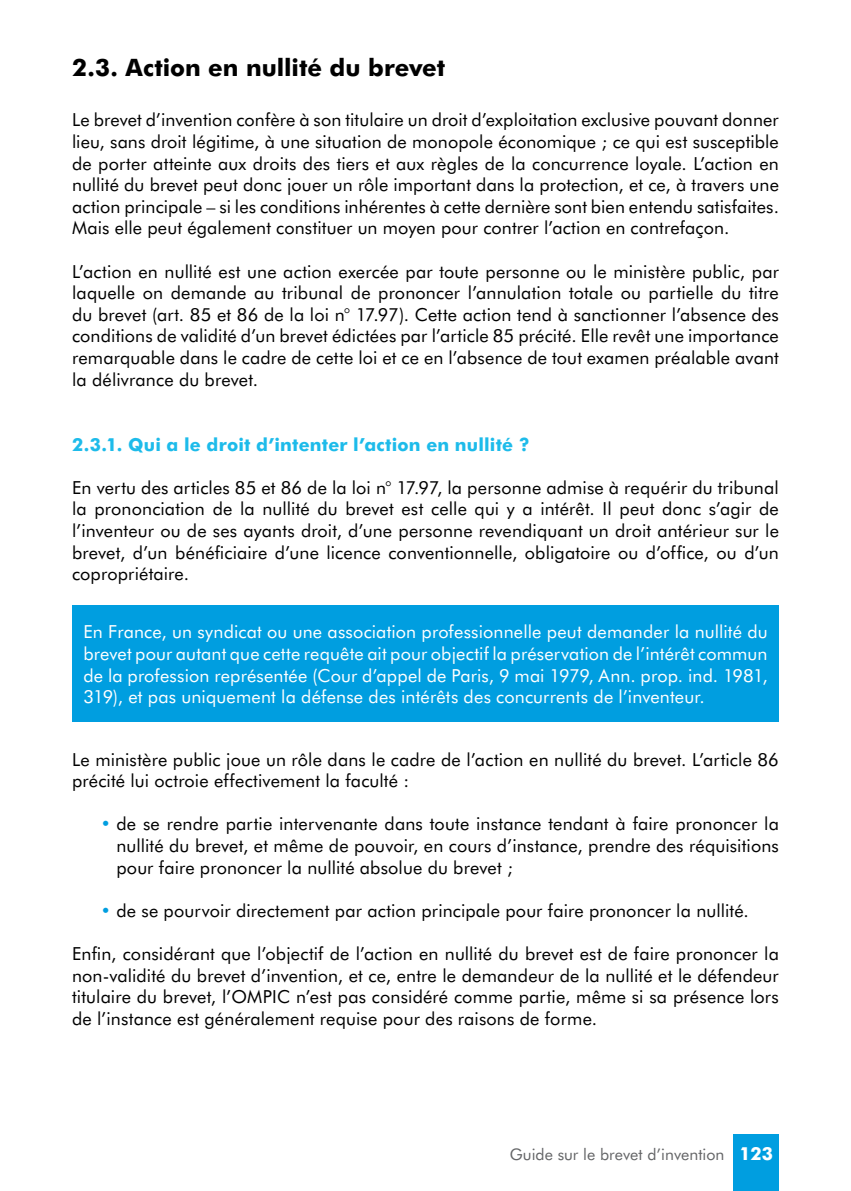
<style>
.page{position:relative;width:851px;height:1191px;background:#fff}
.page>*{position:absolute;margin:0;border:0;box-sizing:border-box;transform-origin:0 0}
.t1{font:700 24px "Futura BT";color:#000}
.t2{font:18px/21.6px "Futura BT";letter-spacing:.01em;color:#000;text-align:justify}
.t3{font:18px/21.6px "Futura BT";letter-spacing:.01em;color:#fff;text-align:justify}
.t4{font:700 18px "Futura BT";letter-spacing:.01em;color:#1dbbea}
.t5{font:16px "Futura BT";color:#646567}
.s1{color:#009ee0}
.s2{font-weight:700;font-size:18px;color:#fff}
</style>
<div class="page">
<div style="left:733px;top:1134px;width:45px;height:57px;background:#009ee0"></div>
<div style="left:72px;top:605px;width:706px;height:117px;background:#009ee0"></div>
<p class="t1" style="left:72px;top:53px;width:375px">2.3. Action en nullité du brevet</p>
<p class="t2" style="left:72px;top:109px;width:708px">Le brevet d’invention confère à son titulaire un droit d’exploitation exclusive pouvant donner lieu, sans droit légitime, à une situation de monopole économique ; ce qui est susceptible de porter atteinte aux droits des tiers et aux règles de la concurrence loyale. L’action en nullité du brevet peut donc jouer un rôle important dans la protection, et ce, à travers une action principale – si les conditions inhérentes à cette dernière sont bien entendu satisfaites.<br>Mais elle peut également constituer un moyen pour contrer l’action en contrefaçon.</p>
<p class="t2" style="left:72px;top:260px;width:708px">L’action en nullité est une action exercée par toute personne ou le ministère public, par laquelle on demande au tribunal de prononcer l’annulation totale ou partielle du titre du brevet (art. 85 et 86 de la loi n° 17.97). Cette action tend à sanctionner l’absence des conditions de validité d’un brevet édictées par l’article 85 précité. Elle revêt une importance remarquable dans le cadre de cette loi et ce en l’absence de tout examen préalable avant la délivrance du brevet.</p>
<p class="t4" style="left:72px;top:433px;width:459px">2.3.1. Qui a le droit d’intenter l’action en nullité ?</p>
<p class="t2" style="left:72px;top:476px;width:708px">En vertu des articles 85 et 86 de la loi n° 17.97, la personne admise à requérir du tribunal la prononciation de la nullité du brevet est celle qui y a intérêt. Il peut donc s’agir de l’inventeur ou de ses ayants droit, d’une personne revendiquant un droit antérieur sur le brevet, d’un bénéficiaire d’une licence conventionnelle, obligatoire ou d’office, ou d’un copropriétaire.</p>
<p class="t3" style="left:83px;top:621px;width:685px">En France, un syndicat ou une association professionnelle peut demander la nullité du brevet pour autant que cette requête ait pour objectif la préservation de l’intérêt commun de la profession représentée (Cour d’appel de Paris, 9 mai 1979, Ann. prop. ind. 1981, 319), et pas uniquement la défense des intérêts des concurrents de l’inventeur.</p>
<p class="t2" style="left:72px;top:748px;width:708px">Le ministère public joue un rôle dans le cadre de l’action en nullité du brevet. L’article 86 précité lui octroie effectivement la faculté :</p>
<p class="t2" style="left:116px;top:813px;width:664px;text-indent:-16px"><span class="s1">•</span> de se rendre partie intervenante dans toute instance tendant à faire prononcer la nullité du brevet, et même de pouvoir, en cours d’instance, prendre des réquisitions pour faire prononcer la nullité absolue du brevet ;</p>
<p class="t2" style="left:100px;top:899px;width:650px"><span class="s1">•</span> de se pourvoir directement par action principale pour faire prononcer la nullité.</p>
<p class="t2" style="left:72px;top:942px;width:708px">Enfin, considérant que l’objectif de l’action en nullité du brevet est de faire prononcer la non-validité du brevet d’invention, et ce, entre le demandeur de la nullité et le défendeur titulaire du brevet, l’OMPIC n’est pas considéré comme partie, même si sa présence lors de l’instance est généralement requise pour des raisons de forme.</p>
<p class="t5" style="left:510px;top:1144px;width:265px">Guide sur le brevet d’invention <span class="s2">123</span></p>
</div>
